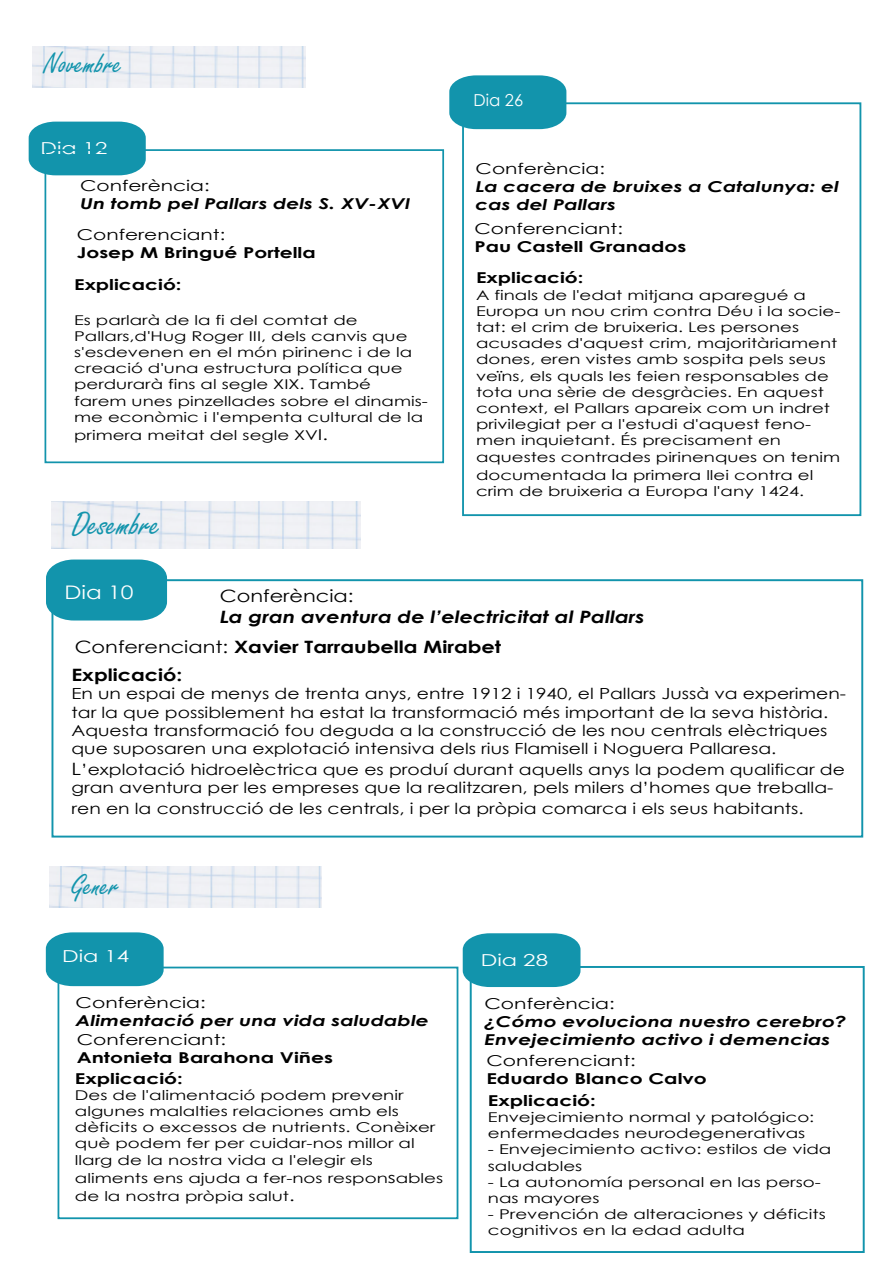
<style>
.page{position:relative;width:893px;height:1263px;background:#fff}
.page>*{position:absolute;margin:0;border:0;box-sizing:border-box;transform-origin:0 0}
.t1{font:35.7px "Freestyle Script";color:#1294ac}
.t2{font:31.5px "Freestyle Script";color:#1294ac}
.t3{font:18.75px "Century Gothic";color:#fff;scale:1.23 1}
.t4{font:700 16.95px/27.6px "Century Gothic";color:#000;scale:1.23 1}
.t5{font:italic 700 16.95px "Century Gothic";color:#000;scale:1.23 1}
.t6{font:16.95px "Century Gothic";color:#000;scale:1.23 1}
.t7{font:16.5px "Century Gothic";color:#fff;scale:1.35 1}
.t8{font:16.5px "Century Gothic";color:#fff}
.t9{font:15.3px/18.5px "Century Gothic";color:#000;scale:1.23 1}
.t10{font:italic 700 15px/18px "Century Gothic";color:#000;scale:1.35 1}
.t11{font:700 15px/32.2px "Century Gothic";color:#000;scale:1.35 1}
.t12{font:15px "Century Gothic";color:#000;scale:1.35 1}
.t13{font:13.5px/16.2px "Century Gothic";color:#000;scale:1.35 1}
.s1{font-size:15px}
.s2{font-weight:400}
.s3{font-size:16.95px}
</style>
<div class="page">
<img style="left:33px;top:46px;width:272px;height:42px">
<svg style="left:29px;top:122px;width:117px;height:53px;background:#209ab0"></svg>
<svg style="left:449px;top:75px;width:117px;height:54px;background:#229bb1"></svg>
<div style="left:45px;top:149px;width:399px;height:314px;border:2px solid #1294ac"></div>
<div style="left:462px;top:102px;width:399px;height:414px;border:2px solid #1294ac"></div>
<img style="left:51px;top:502px;width:309px;height:47px">
<img style="left:50px;top:866px;width:272px;height:41px">
<svg style="left:463px;top:933px;width:117px;height:54px;background:#219ab1"></svg>
<svg style="left:46px;top:559px;width:121px;height:61px;background:#229bb1"></svg>
<div style="left:52px;top:579px;width:811px;height:258px;border:2px solid #1294ac"></div>
<div style="left:58px;top:967px;width:400px;height:252px;border:2px solid #1294ac"></div>
<svg style="left:46px;top:932px;width:118px;height:54px;background:#229bb1"></svg>
<div style="left:470px;top:966px;width:395px;height:287px;border:2px solid #1294ac"></div>
<h2 class="t2" style="left:44px;top:47px;width:80px">Novembre</h2>
<p class="t7" style="left:41px;top:136px;width:51px">Dia 12</p>
<p class="t12" style="left:80px;top:175px;width:97px">Conferència:</p>
<p class="t10" style="left:80px;top:194px;width:246px">Un tomb pel Pallars dels S. XV-XVI</p>
<p class="t12" style="left:77px;top:224px;width:112px">Conferenciant:</p>
<p class="t11" style="left:74px;top:236px;width:180px">Josep M Bringué Portella<br>Explicació:</p>
<p class="t13" style="left:74px;top:311px;width:263px">Es parlarà de la fi del comtat de Pallars,d'Hug Roger III, dels canvis que s'esdevenen en el món pirinenc i de la creació d'una estructura política que perdurarà fins al segle XIX. També<br>farem unes pinzellades sobre el dinamis&shy;me econòmic i l'empenta cultural de la</p>
<p class="t13" style="left:74px;top:427px;width:190px">primera meitat del segle XV<span class="s1">I.</span></p>
<h1 class="t1" style="left:72px;top:504px;width:90px">Desembre</h1>
<p class="t8" style="left:474px;top:89px;width:51px">Dia 26</p>
<p class="t12" style="left:476px;top:158px;width:97px">Conferència:</p>
<p class="t10" style="left:476px;top:177px;width:271px">La cacera de bruixes a Catalunya: el cas del Pallars</p>
<p class="t12" style="left:474px;top:218px;width:112px">Conferenciant:</p>
<p class="t11" style="left:474px;top:230px;width:159px;line-height:31.7px">Pau Castell Granados<br>Explicació:</p>
<p class="t13" style="left:476px;top:286px;width:271px">A finals de l'edat mitjana aparegué a Europa un nou crim contra Déu i la socie&shy;tat: el crim de bruixeria. Les persones acusades d'aquest crim, majoritàriament dones, eren vistes amb sospita pels seus veïns, els quals les feien responsables de tota una sèrie de desgràcies. En aquest context, el Pallars apareix com un indret privilegiat per a l'estudi d'aquest feno&shy;men inquietant. És precisament en aquestes contrades pirinenques on tenim</p>
<p class="t13" style="left:476px;top:466px;width:251px">documentada <span class="s1">l</span>a primera llei contra el crim de bruixeria a Europa l'any 1424.</p>
<h3 class="t3" style="left:65px;top:579px;width:58px">Dia 10</h3>
<p class="t6" style="left:220px;top:584px;width:110px">Conferència:</p>
<p class="t5" style="left:220px;top:604px;width:347px">La gran aventura de l’electricitat al Pallars</p>
<p class="t4" style="left:71px;top:632px;width:351px"><span class="s2">Conferenciant:</span> Xavier Tarraubella Mirabet<br>Explicació:</p>
<p class="t9" style="left:71px;top:684px;width:631px">En un espai de menys de trenta anys, entre 1912 i 1940, el Pallars Jussà va experimen&shy;tar la que possiblement ha estat la transformació més important de la seva història.<br>Aquesta transformació fou deguda a la construcció de les nou centrals elèctriques que suposaren una explotació intensiva dels rius Flamisell i Noguera Pallaresa.</p>
<p class="t9" style="left:71px;top:760px;width:630px"><span class="s3">L</span>’explotació hidroelèctrica que es produí durant aquells anys la podem qualificar de gran aventura per les empreses que la realitzaren, pels milers d’homes que treballa-</p>
<p class="t9" style="left:71px;top:798px;width:597px">ren en la construcció de les centrals, i per la pròpia comarca i els seus habitants.</p>
<h2 class="t2" style="left:72px;top:868px;width:49px">Gener</h2>
<p class="t7" style="left:62px;top:944px;width:51px">Dia 14</p>
<p class="t12" style="left:76px;top:992px;width:98px">Conferència:</p>
<p class="t10" style="left:76px;top:1011px;width:263px">Alimentació per una vida saludable</p>
<p class="t12" style="left:77px;top:1029px;width:112px">Conferenciant:</p>
<p class="t11" style="left:75px;top:1046px;width:193px;line-height:20.7px">Antonieta Barahona Viñes<br>Explicació:</p>
<p class="t13" style="left:75px;top:1087px;width:269px">Des de l'alimentació podem prevenir algunes malalties relaciones amb els dèficits o excessos de nutrients. Conèixer què podem fer per cuidar-nos millor al llarg de la nostra vida a l'elegir els</p>
<p class="t13" style="left:75px;top:1168px;width:274px;line-height:18px">aliments ens ajuda a fer-nos respon<span class="s1">s</span>ables de la nostra pròpia salut<span class="s1">.</span></p>
<p class="t7" style="left:481px;top:948px;width:51px">Dia 28</p>
<p class="t12" style="left:484px;top:993px;width:98px">Conferència:</p>
<p class="t10" style="left:484px;top:1011px;width:270px">¿Cómo evoluciona nuestro cerebro?<br>Envejecimiento activo i demencias</p>
<p class="t12" style="left:486px;top:1050px;width:112px">Conferenciant:</p>
<p class="t11" style="left:486px;top:1067px;width:165px;line-height:21.9px">Eduardo Blanco Calvo<br>Explicació:</p>
<p class="t13" style="left:488px;top:1109px;width:243px">Envejecimiento normal y patológico: enfermedades neurodegenerativas</p>
<p class="t13" style="left:488px;top:1141px;width:256px">- Envejecimiento activo: estilos de vida saludables</p>
<p class="t13" style="left:488px;top:1173px;width:248px">- La autonomía personal en las perso&shy;nas mayores</p>
<p class="t13" style="left:488px;top:1206px;width:252px">- Prevención de alteraciones y déficits cognitivos en la edad adulta</p>
</div>
